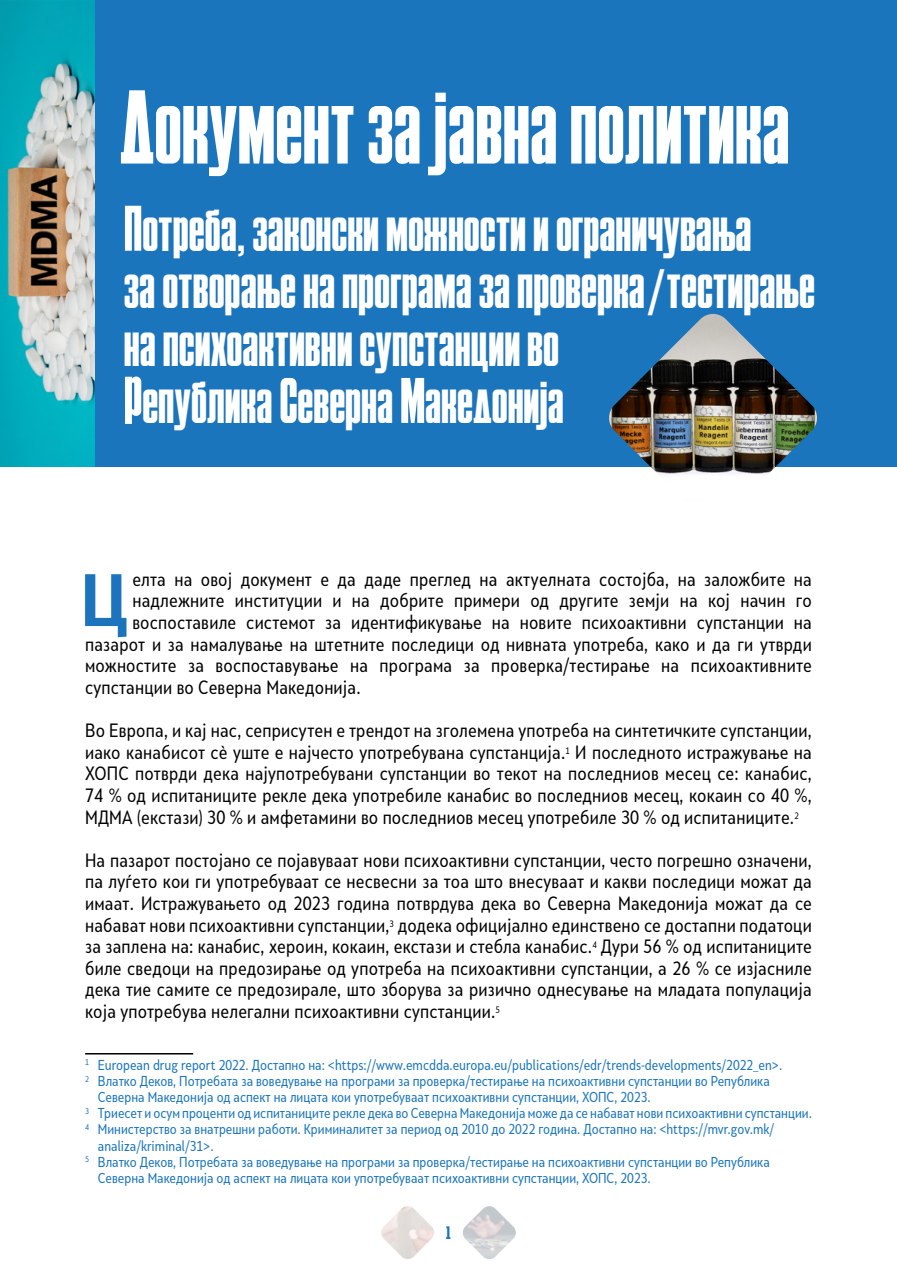
<style>
.page{position:relative;width:897px;height:1268px;background:#fff}
.page>*{position:absolute;margin:0;border:0;box-sizing:border-box;transform-origin:0 0}
.t1{font:700 82.2px "Ekran";color:#fff}
.t2{font:700 69.3px "Skola Sans Cn";color:#1c75bc;scale:1.09 1}
.t3{font:700 47.85px/57.4px "Ekran";color:#fff}
.t4{font:18px/21.6px "Skola Sans Cn";letter-spacing:.01em;color:#000;text-align:justify}
.t5{font:700 18px "Ekran";color:#1c75bc}
.t6{font:13.5px "Skola Sans Cn";color:#1b75bc}
.s1{font-size:104.55px}
.s2{font-size:64.2px}
</style>
<div class="page">
<img style="left:0;top:0;width:96px;height:467px">
<div style="left:96px;top:0;width:800px;height:467px;background:#1b75bc"></div>
<img style="left:381px;top:1206px;width:53px;height:53px">
<img style="left:463px;top:1206px;width:53px;height:53px">
<hr style="left:85px;top:1053px;width:108px;height:1px;background:#000">
<img style="left:609px;top:314px;width:208px;height:161px">
<h1 class="t1" style="left:120px;top:89px;width:671px"><span class="s1">Д</span>окумент за јавна политика</h1>
<h3 class="t3" style="left:124px;top:206px;width:692px"><span class="s2">П</span>отреба, законски можности и ограничувања<br>за отворање на програма за проверка/тестирање на психоактивни супстанции во<br><sup>р</sup>епублика <span class="s2">С</span>еверна <span class="s2">М</span>акедонија</h3>
<h2 class="t2" style="left:81px;top:557px;width:44px">Ц</h2>
<p class="t4" style="left:132px;top:568px;width:680px">елта на овој документ е да даде преглед на актуелната состојба, на заложбите на</p>
<p class="t4" style="left:132px;top:590px;width:680px">надлежните институции и на добрите примери од другите земји на кој начин го</p>
<p class="t4" style="left:132px;top:611px;width:680px">воспоставиле системот за идентификување на новите психоактивни супстанции на</p>
<p class="t4" style="left:85px;top:633px;width:728px">пазарот и за намалување на штетните последици од нивната употреба, како и да ги утврди</p>
<p class="t4" style="left:85px;top:654px;width:728px">можностите за воспоставување на програма за проверка/тестирање на психоактивните</p>
<p class="t4" style="left:85px;top:676px;width:277px">супстанции во Северна Македонија.</p>
<p class="t4" style="left:85px;top:719px;width:728px">Во Европа, и кај нас, сеприсутен е трендот на зголемена употреба на синтетичките супстанции, иако канабисот сè уште е најчесто употребувана супстанција.<sup>1</sup> И последното истражување на ХОПС потврди дека најупотребувани супстанции во текот на последниов месец се: канабис, 74 % од испитаниците рекле дека употребиле канабис во последниов месец, кокаин со 40 %, МДМА (екстази) 30 % и амфетамини во последниов месец употребиле 30 % од испитаниците.<sup>2</sup></p>
<p class="t4" style="left:85px;top:849px;width:728px">На пазарот постојано се појавуваат нови психоактивни супстанции, често погрешно означени, па луѓето кои ги употребуваат се несвесни за тоа што внесуваат и какви последици можат да имаат. Истражувањето од 2023 година потврдува дека во Северна Македонија можат да се набават нови психоактивни супстанции,<sup>3</sup> додека официјално единствено се достапни податоци за заплена на: канабис, хероин, кокаин, екстази и стебла канабис.<sup>4</sup> Дури 56 % од испитаниците биле сведоци на предозирање од употреба на психоактивни супстанции, а 26 % се изјасниле дека тие самите се предозирале, што зборува за ризично однесување на младата популација која употребува нелегални психоактивни супстанции.<sup>5</sup></p>
<p class="t6" style="left:85px;top:1056px;width:698px"><sup>1</sup> European drug report 2022. Достапно на: &lt;https://www.emcdda.europa.eu/publications/edr/trends-developments/2022_en&gt;.</p>
<p class="t6" style="left:85px;top:1073px;width:686px"><sup>2</sup> Влатко Деков, Потребата за воведување на програми за проверка/тестирање на психоактивни супстанции во Република</p>
<p class="t6" style="left:98px;top:1089px;width:554px">Северна Македонија од аспект на лицата кои употребуваат психоактивни супстанции, ХОПС, 2023.</p>
<p class="t6" style="left:85px;top:1105px;width:728px"><sup>3</sup> Триесет и осум проценти од испитаниците рекле дека во Северна Македонија може да се набават нови психоактивни супстанции.</p>
<p class="t6" style="left:85px;top:1121px;width:690px"><sup>4</sup> Министерство за внатрешни работи. Криминалитет за период од 2010 до 2022 година. Достапно на: &lt;https://mvr.gov.mk/</p>
<p class="t6" style="left:98px;top:1137px;width:117px">analiza/kriminal/31&gt;.</p>
<p class="t6" style="left:85px;top:1153px;width:686px"><sup>5</sup> Влатко Деков, Потребата за воведување на програми за проверка/тестирање на психоактивни супстанции во Република</p>
<p class="t6" style="left:98px;top:1169px;width:554px">Северна Македонија од аспект на лицата кои употребуваат психоактивни супстанции, ХОПС, 2023.</p>
<p class="t5" style="left:446px;top:1222px;width:6px">1</p>
</div>
